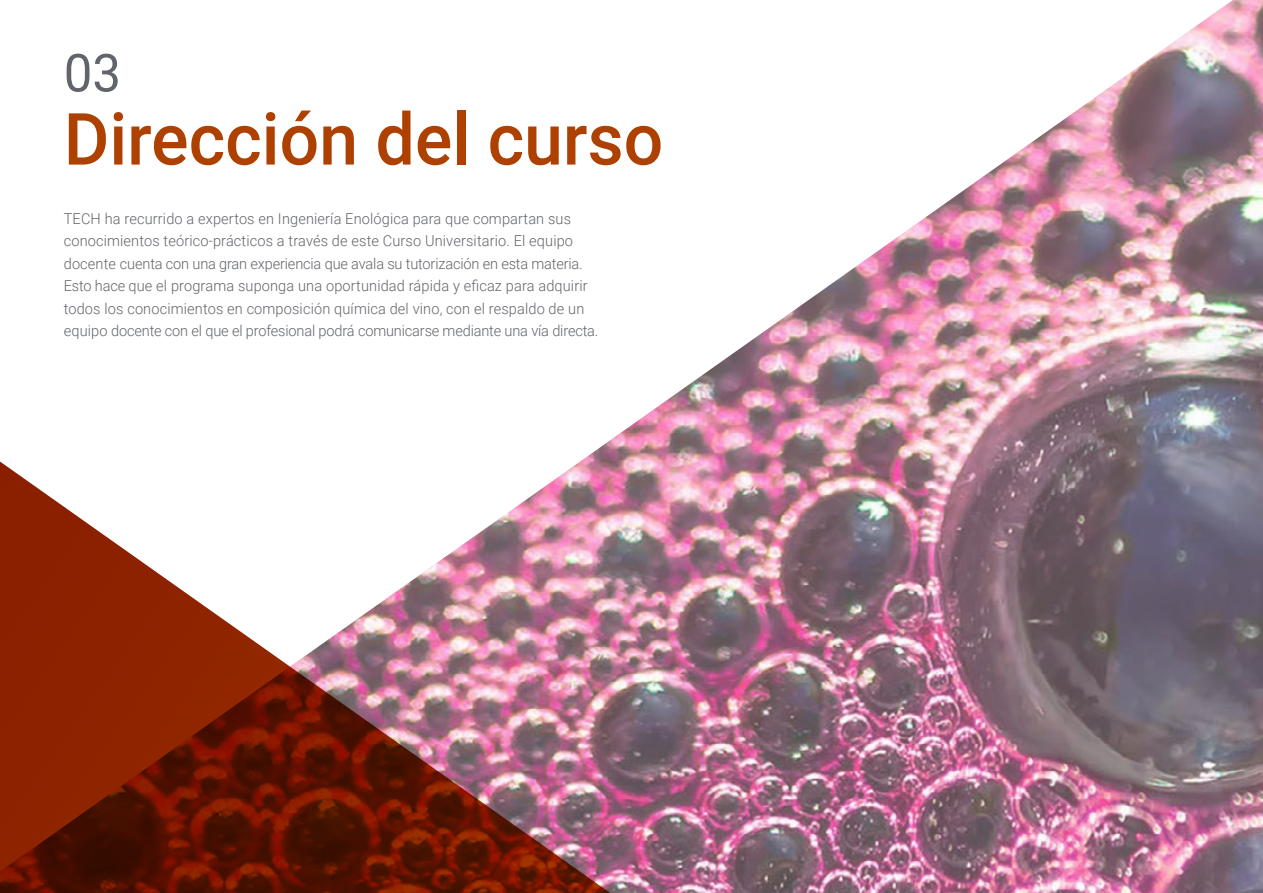
<style>
.page{position:relative;width:1263px;height:893px;background:#fff}
.page>*{position:absolute;margin:0;border:0;box-sizing:border-box;transform-origin:0 0}
.t1{font:500 72px "Roboto";color:#ae4000}
.t2{font:52.5px "Roboto";color:#61646a}
.t3{font:300 15px/22.5px "Roboto";letter-spacing:.01em;color:#61646a}
</style>
<div class="page">
<img style="left:602px;top:0;width:661px;height:893px">
<img style="left:0;top:446px;width:640px;height:447px">
<h2 class="t2" style="left:64px;top:36px;width:59px">03</h2>
<h1 class="t1" style="left:64px;top:89px;width:601px">Dirección del curso</h1>
<p class="t3" style="left:64px;top:207px;width:536px">TECH ha recurrido a expertos en Ingeniería Enológica para que compartan sus conocimientos teórico-prácticos a través de este Curso Universitario. El equipo docente cuenta con una gran experiencia que avala su tutorización en esta materia.<br>Esto hace que el programa suponga una oportunidad rápida y eficaz para adquirir todos los conocimientos en composición química del vino, con el respaldo de un equipo docente con el que el profesional podrá comunicarse mediante una vía directa.</p>
</div>
